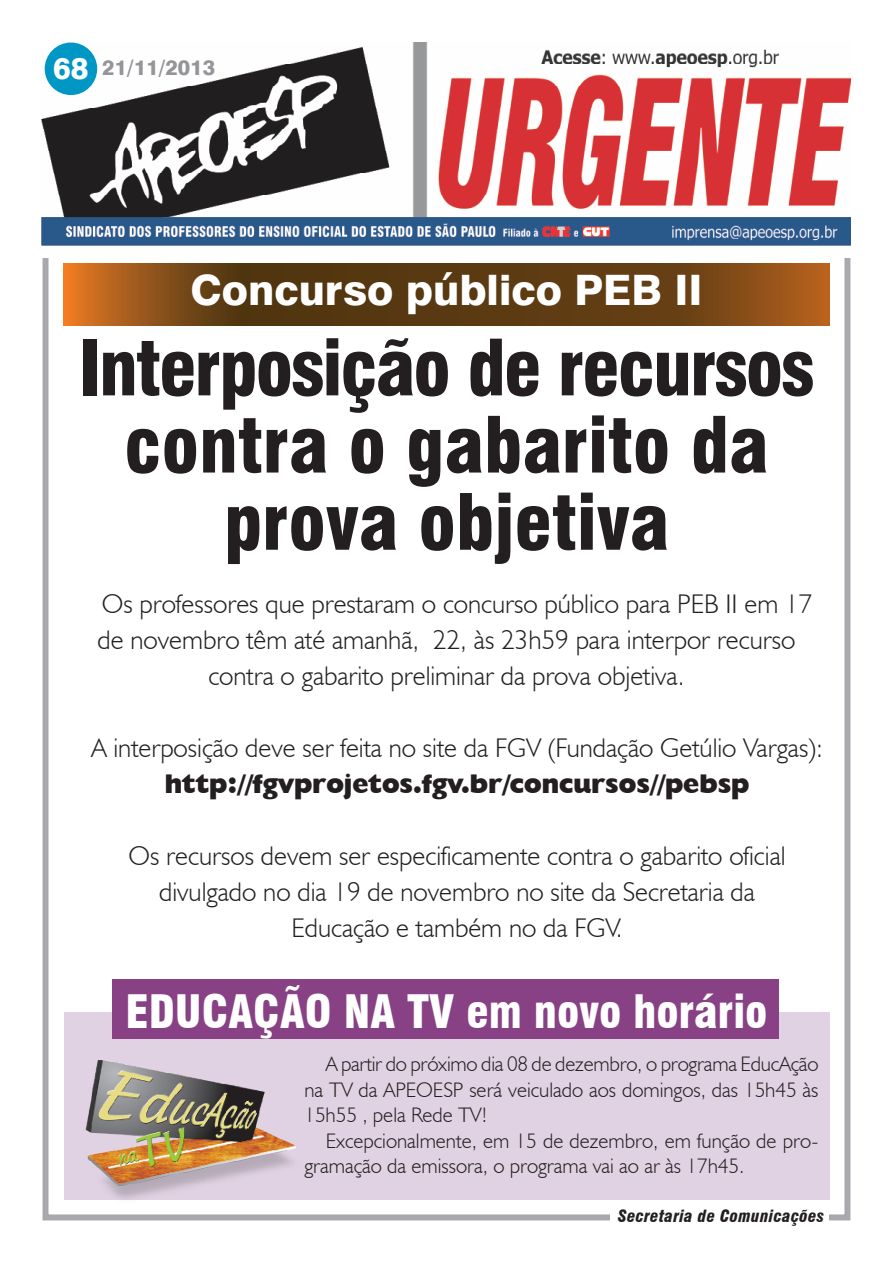
<style>
.page{position:relative;width:893px;height:1263px;background:#fff}
.page>*{position:absolute;margin:0;border:0;box-sizing:border-box;transform-origin:0 0}
.Título{font:900 condensed 75.45px/77.2px "Swiss 721 BT";color:#231f20;text-align:center}
.Título1{font:900 condensed 45px "Swiss 721 BT";color:#fff}
.Título1-2{font:800 42px "Swiss 721 BT";color:#fff}
.t1{font:800 30px "Swiss 721 BT";color:#fff}
.Corpo_do_texto{font:300 27px "Humanist 521 BT";color:#231f20}
.Corpo_do_texto-2{font:800 27px "Humanist 521 BT";color:#231f20}
.Corpo_do_texto-3{font:300 21px/25.5px "Humanist 521 BT";color:#231f20;text-align:justify}
.t2{font:800 21px "Swiss 721 BT";color:#939598}
.t3{font:italic 900 condensed 16.5px "Swiss 721 BT";letter-spacing:.02em;color:#231f20}
</style>
<div class="page">
<div style="left:64px;top:1012px;width:765px;height:187px;background:#e1d2e3"></div>
<svg style="left:64px;top:264px;width:765px;height:61px;background:#724415"></svg>
<div style="left:43px;top:255px;width:807px;height:965px;border:6px solid #a8a9ad"></div>
<img style="left:42px;top:43px;width:808px;height:202px">
<div style="left:45px;top:43px;width:52px;height:52px;background:#0097c5;border-radius:50%"></div>
<img style="left:69px;top:1060px;width:235px;height:140px">
<div style="left:113px;top:979px;width:666px;height:60px;background:#874184"></div>
<div style="left:610px;top:1213px;width:219px;height:18px;background:#fff"></div>
<p class="t1" style="left:53px;top:50px;width:37px">68</p>
<p class="t2" style="left:102px;top:55px;width:115px">21/11/2013</p>
<p class="Título1-2" style="left:191px;top:265px;width:513px">Concurso público PEB II</p>
<p class="Título" style="left:78px;top:329px;width:737px">Interposição de recursos contra o gabarito da prova objetiva</p>
<p class="Corpo_do_texto" style="left:102px;top:587px;width:712px">Os professores que prestaram o concurso público para PEB II em 17</p>
<p class="Corpo_do_texto" style="left:98px;top:623px;width:699px">de novembro têm até amanhã, 22, às 23h59 para interpor recurso</p>
<p class="Corpo_do_texto" style="left:208px;top:659px;width:478px">contra o gabarito preliminar da prova objetiva.</p>
<p class="Corpo_do_texto" style="left:91px;top:731px;width:733px">A interposição deve ser feita no site da FGV (Fundação Getúlio Vargas):</p>
<p class="Corpo_do_texto-2" style="left:165px;top:767px;width:586px">http://fgvprojetos.fgv.br/concursos//pebsp</p>
<p class="Corpo_do_texto" style="left:129px;top:839px;width:658px">Os recursos devem ser especificamente contra o gabarito oficial</p>
<p class="Corpo_do_texto" style="left:159px;top:875px;width:597px">divulgado no dia 19 de novembro no site da Secretaria da</p>
<p class="Corpo_do_texto" style="left:291px;top:911px;width:333px">Educação e também no da FGV.</p>
<p class="Título1" style="left:125px;top:985px;width:644px">EDUCAÇÃO NA TV em novo horário</p>
<p class="Corpo_do_texto-3" style="left:304px;top:1051px;width:516px;text-indent:21px">A partir do próximo dia 08 de dezembro, o programa EducAção na TV da APEOESP será veiculado aos domingos, das 15h45 às 15h55 , pela Rede TV!</p>
<p class="Corpo_do_texto-3" style="left:304px;top:1128px;width:516px;text-indent:21px">Excepcionalmente, em 15 de dezembro, em função de pro&shy;gramação da emissora, o programa vai ao ar às 17h45.</p>
<p class="t3" style="left:618px;top:1206px;width:208px">Secretaria de Comunicações</p>
</div>
